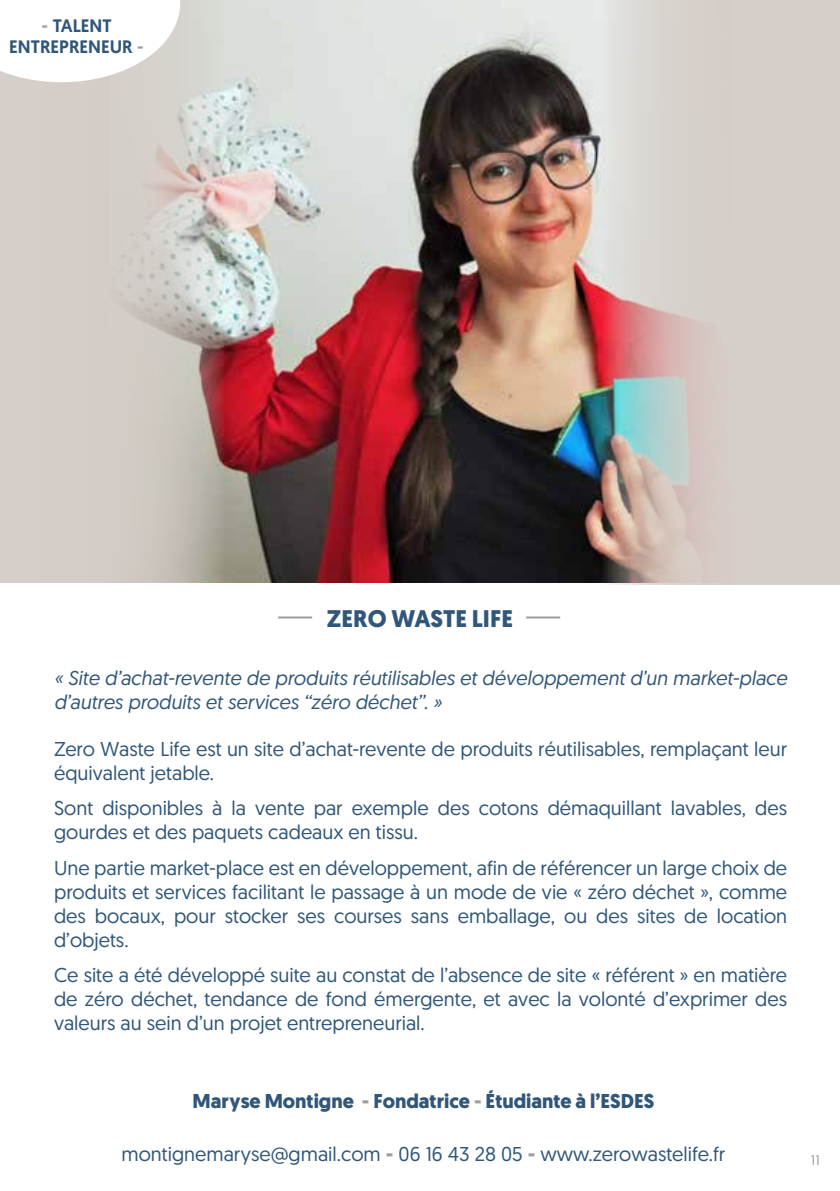
<style>
.page{position:relative;width:840px;height:1191px;background:#fff}
.page>*{position:absolute;margin:0;border:0;box-sizing:border-box;transform-origin:0 0}
.t1{font:700 24px "Geomanist";color:#30577a}
.t2{font:20px/24px "Geomanist";color:#30577a}
.t3{font:italic 20px/24px "Geomanist";color:#30577a}
.t4{font:700 20px "Geomanist";color:#30577a}
.t5{font:500 18px/21.6px "Geomanist";color:#30577a;text-align:center}
.t6{font:14px "Geomanist";color:#9d9d9c}
.s1{color:#9d9d9c}
.s2{font-weight:700;color:#9d9d9c}
</style>
<div class="page">
<img style="left:223px;top:0;width:379px;height:583px">
<hr style="left:278px;top:616px;width:34px;height:2px;background:#9d9d9c">
<hr style="left:526px;top:616px;width:34px;height:2px;background:#9d9d9c">
<svg style="left:0;top:0;width:223px;height:583px;fill:#d5cec8"></svg>
<svg style="left:0;top:0;width:180px;height:82px"></svg>
<svg style="left:602px;top:0;width:189px;height:584px;fill:#d6cfc9"></svg>
<div style="left:791px;top:0;width:48px;height:584px;background:#d6cfc9"></div>
<p class="t5" style="left:9px;top:14px;width:136px"><span class="s1">-</span> TALENT<br>ENTREPRENEUR <span class="s1">-</span></p>
<p class="t1" style="left:327px;top:603px;width:187px">ZERO WASTE LIFE</p>
<p class="t3" style="left:54px;top:665px;width:734px">« Site d’achat-revente de produits réutilisables et développement d’un market-place d’autres produits et services ‘‘zéro déchet’’. »</p>
<p class="t2" style="left:54px;top:736px;width:734px">Zero Waste Life est un site d’achat-revente de produits réutilisables, remplaçant leur équivalent jetable.</p>
<p class="t2" style="left:54px;top:795px;width:734px">Sont disponibles à la vente par exemple des cotons démaquillant lavables, des gourdes et des paquets cadeaux en tissu.</p>
<p class="t2" style="left:54px;top:855px;width:734px;text-align:justify">Une partie market-place est en développement, afin de référencer un large choix de produits et services facilitant le passage à un mode de vie « zéro déchet », comme des bocaux, pour stocker ses courses sans emballage, ou des sites de location d’objets.</p>
<p class="t2" style="left:54px;top:962px;width:734px;text-align:justify">Ce site a été développé suite au constat de l’absence de site « référent » en matière de zéro déchet, tendance de fond émergente, et avec la volonté d’exprimer des valeurs au sein d’un projet entrepreneurial.</p>
<p class="t4" style="left:192px;top:1087px;width:463px">Maryse Montigne <span class="s1">-</span> Fondatrice <span class="s1">-</span> Étudiante à l’ESDES</p>
<p class="t2" style="left:121px;top:1141px;width:605px">montignemaryse@gmail.com <span class="s2">-</span> 06 16 43 28 05 <span class="s2">-</span> www.zerowastelife.fr</p>
<p class="t6" style="left:810px;top:1151px;width:10px">11</p>
</div>
